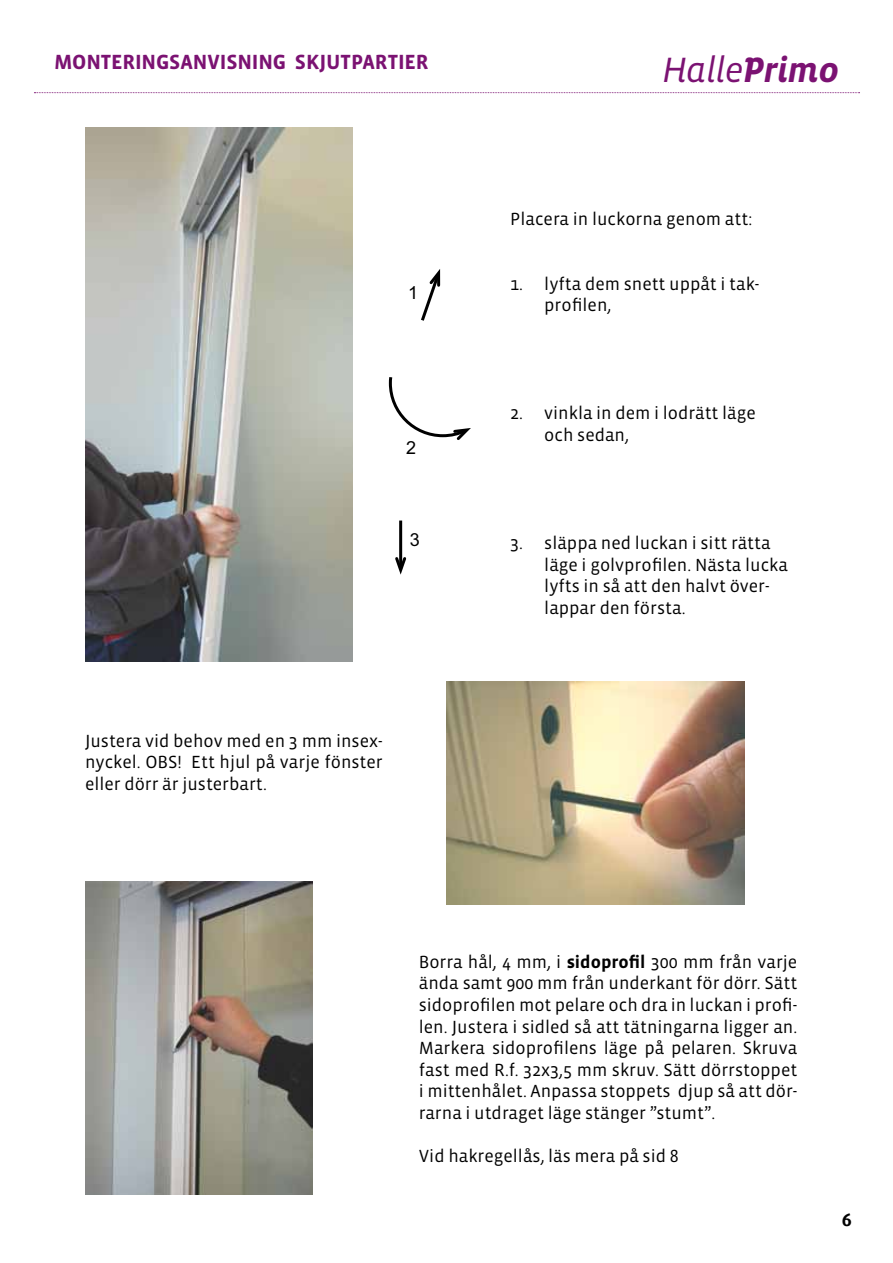
<style>
.page{position:relative;width:893px;height:1263px;background:#fff}
.page>*{position:absolute;margin:0;border:0;box-sizing:border-box;transform-origin:0 0}
.t1{font:italic 36px "Vista Sans OT";letter-spacing:-.025em;color:#7b1272}
.t2{font:700 21px "Vista Sans OT";letter-spacing:-.005em;color:#7b1272}
.t3{font:18px/21.6px "Vista Sans OT";color:#000}
.t4{font:700 18px "Dax";color:#000}
.s1{font-weight:700}
</style>
<div class="page">
<hr style="left:399px;top:520px;width:3px;height:48px;background:#000">
<svg style="left:395px;top:555px;width:12px;height:20px"></svg>
<img style="left:85px;top:128px;width:268px;height:534px">
<svg style="left:34px;top:92px;width:826px;height:1px"></svg>
<img style="left:85px;top:882px;width:228px;height:312px">
<img style="left:446px;top:681px;width:298px;height:224px">
<svg style="left:421px;top:269px;width:20px;height:52px"></svg>
<svg style="left:388px;top:377px;width:83px;height:63px"></svg>
<p class="t2" style="left:54px;top:51px;width:376px">MONTERINGSANVISNING SKJUTPARTIER</p>
<h1 class="t1" style="left:662px;top:51px;width:178px">Halle<span class="s1">Primo</span></h1>
<p class="t3" style="left:510px;top:209px;width:243px">Placera in luckorna genom att:</p>
<p class="t3" style="left:544px;top:273px;width:217px;text-indent:-34px">1. lyfta dem snett uppåt i tak&shy;profilen,</p>
<p class="t3" style="left:544px;top:403px;width:213px;text-indent:-34px">2. vinkla in dem i lodrätt läge och sedan,</p>
<p class="t3" style="left:85px;top:730px;width:299px;text-align:justify">Justera vid behov med en 3 mm insex&shy;nyckel. OBS! Ett hjul på varje fönster eller dörr är justerbart.</p>
<p class="t3" style="left:544px;top:533px;width:245px;text-indent:-34px">3. släppa ned luckan i sitt rätta läge i golvprofilen. Nästa lucka lyfts in så att den halvt över&shy;lappar den första.</p>
<p class="t3" style="left:419px;top:951px;width:380px;text-align:justify">Borra hål, 4 mm, i <span class="s1">SIDOPROFIL</span> 300 mm från varje ända samt 900 mm från underkant för dörr. Sätt sidoprofilen mot pelare och dra in luckan i profi&shy;len. Justera i sidled så att tätningarna ligger an.<br>Markera sidoprofilens läge på pelaren. Skruva fast med R.f. 32x3,5 mm skruv. Sätt dörrstoppet i mittenhålet. Anpassa stoppets djup så att dör&shy;rarna i utdraget läge stänger ”stumt”.</p>
<p class="t3" style="left:419px;top:1146px;width:261px">Vid hakregellås, läs mera på sid 8</p>
<p class="t4" style="left:842px;top:1209px;width:12px">6</p>
</div>
